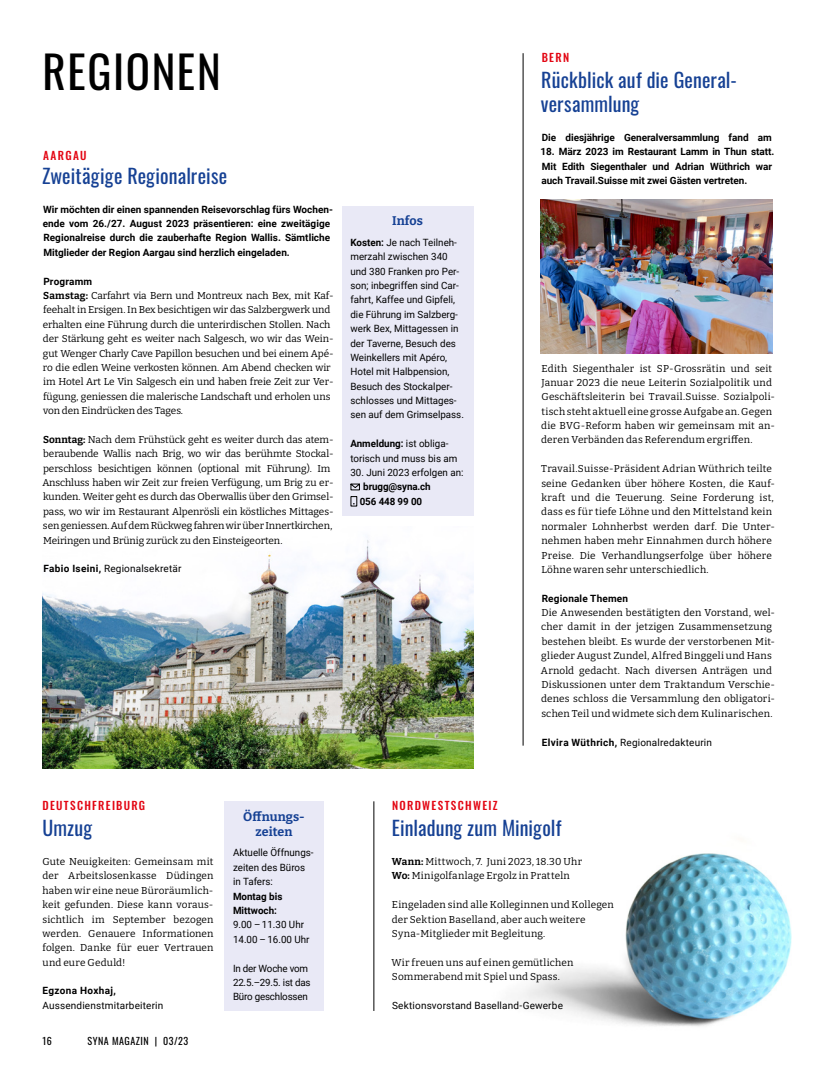
<style>
.page{position:relative;width:815px;height:1071px;background:#fff}
.page>*{position:absolute;margin:0;border:0;box-sizing:border-box;transform-origin:0 0}
.t1{font:45px "Oswald";letter-spacing:.035em;color:#000}
.t2{font:20px/24px "Oswald";letter-spacing:.005em;color:#164194}
.t3{font:700 12.5px/15px "Bitter";letter-spacing:.005em;color:#164194;text-align:center}
.t4{font:500 11.25px "Oswald";letter-spacing:.115em;color:#e30613}
.t5{font:10px/14.4px "Bitter";letter-spacing:.005em;color:#000}
.t6{font:10px/14.4px "Roboto";color:#000}
.t7{font:700 10px/14.4px "Roboto";color:#000}
.t8{font:10px/14.4px "Roboto";letter-spacing:-.02em;color:#000}
.t9{font:10px "Oswald";letter-spacing:.05em;color:#000}
.t10{font:700 10px "Roboto";letter-spacing:.035em;color:#000}
.t11{font:700 10px "Roboto";letter-spacing:.02em;color:#000}
.s1{font-weight:700}
</style>
<div class="page">
<img style="left:43px;top:540px;width:430px;height:228px">
<img style="left:518px;top:853px;width:274px;height:174px">
<div style="left:342px;top:206px;width:131px;height:309px;background:#e9e9f6"></div>
<svg style="left:350px;top:483px;width:10px;height:7px"></svg>
<div style="left:350px;top:496px;width:7px;height:10px;border:1px solid #000"></div>
<div style="left:224px;top:801px;width:100px;height:209px;background:#e9e9f6"></div>
<hr style="left:523px;top:53px;width:1px;height:692px;background:#000">
<hr style="left:374px;top:801px;width:1px;height:209px;background:#000">
<img style="left:541px;top:199px;width:231px;height:154px">
<h1 class="t1" style="left:43px;top:31px;width:180px">REGIONEN</h1>
<p class="t4" style="left:43px;top:145px;width:45px">AARGAU</p>
<h2 class="t2" style="left:42px;top:162px;width:187px">Zweitägige Regionalreise</h2>
<p class="t7" style="left:43px;top:201px;width:291px">Wir möchten dir einen spannenden Reisevorschlag fürs Wochen&shy;ende vom 26./27. August 2023 präsentieren: eine zweitägige Regionalreise durch die zauberhafte Region Wallis. Sämtliche Mitglieder der Region Aargau sind herzlich eingeladen.</p>
<p class="t11" style="left:43px;top:274px;width:50px">Programm</p>
<p class="t5" style="left:43px;top:288px;width:292px"><span class="s1">Samstag:</span> Carfahrt via Bern und Montreux nach Bex, mit Kaf&shy;feehalt in Ersigen. In Bex besichtigen wir das Salzbergwerk und erhalten eine Führung durch die unterirdischen Stollen. Nach der Stärkung geht es weiter nach Salgesch, wo wir das Wein&shy;gut Wenger Charly Cave Papillon besuchen und bei einem Apé&shy;ro die edlen Weine verkosten können. Am Abend checken wir im Hotel Art Le Vin Salgesch ein und haben freie Zeit zur Ver&shy;fügung, geniessen die malerische Landschaft und erholen uns von den Eindrücken des Tages.</p>
<p class="t5" style="left:42px;top:432px;width:293px"><span class="s1">Sonntag:</span> Nach dem Frühstück geht es weiter durch das atem&shy;beraubende Wallis nach Brig, wo wir das berühmte Stockal&shy;perschloss besichtigen können (optional mit Führung). Im Anschluss haben wir Zeit zur freien Verfügung, um Brig zu er&shy;kunden. Weiter geht es durch das Oberwallis über den Grimsel&shy;pass, wo wir im Restaurant Alpenrösli ein köstliches Mittages&shy;sen geniessen. Auf dem Rückweg fahren wir über Innertkirchen, Meiringen und Brünig zurück zu den Einsteigeorten.</p>
<p class="t6" style="left:43px;top:561px;width:140px"><span class="s1">Fabio Iseini,</span> Regionalsekretär</p>
<p class="t3" style="left:392px;top:213px;width:32px">Infos</p>
<p class="t6" style="left:350px;top:235px;width:115px"><span class="s1">Kosten:</span> Je nach Teilneh&shy;merzahl zwischen 340 und 380 Franken pro Per&shy;son; inbegriffen sind Car&shy;fahrt, Kaffee und Gipfeli, die Führung im Salzberg&shy;werk Bex, Mittagessen in der Taverne, Besuch des<br>Weinkellers mit Apéro,<br>Hotel mit Halbpension,<br>Besuch des Stockalper&shy;schlosses und Mittages&shy;sen auf dem Grimselpass.</p>
<p class="t6" style="left:350px;top:436px;width:108px"><span class="s1">Anmeldung:</span> ist obliga&shy;torisch und muss bis am</p>
<p class="t6" style="left:350px;top:465px;width:115px">30. Juni 2023 erfolgen an:</p>
<p class="t7" style="left:360px;top:479px;width:72px;text-indent:3px">brugg@syna.ch<br>056 448 99 00</p>
<p class="t4" style="left:542px;top:48px;width:29px">BERN</p>
<h2 class="t2" style="left:541px;top:66px;width:196px">Rückblick auf die General&shy;versammlung</h2>
<p class="t7" style="left:542px;top:130px;width:231px">Die diesjährige Generalversammlung fand am</p>
<p class="t7" style="left:541px;top:144px;width:235px">18. März 2023 im Restaurant Lamm in Thun statt.<br>Mit Edith Siegenthaler und Adrian Wüthrich war auch Travail.Suisse mit zwei Gästen vertreten.</p>
<p class="t5" style="left:541px;top:360px;width:235px">Edith Siegenthaler ist SP- Grossrätin und seit Januar 2023 die neue Leiterin Sozialpolitik und Geschäftsleiterin bei Travail.Suisse. Sozialpoli&shy;tisch steht aktuell eine grosse Aufgabe an. Gegen die BVG-Reform haben wir gemeinsam mit an&shy;deren Verbänden das Referendum ergriffen.</p>
<p class="t5" style="left:541px;top:461px;width:236px">Travail.Suisse-Präsident Adrian Wüthrich teilte seine Gedanken über höhere Kosten, die Kauf&shy;kraft und die Teuerung. Seine Forderung ist, dass es für tiefe Löhne und den Mittelstand kein normaler Lohnherbst werden darf. Die Unter&shy;nehmen haben mehr Einnahmen durch höhere Preise. Die Verhandlungserfolge über höhere Löhne waren sehr unterschiedlich.</p>
<p class="t7" style="left:542px;top:590px;width:88px">Regionale Themen</p>
<p class="t5" style="left:541px;top:605px;width:236px">Die Anwesenden bestätigten den Vorstand, wel&shy;cher damit in der jetzigen Zusammensetzung bestehen bleibt. Es wurde der verstorbenen Mit&shy;glieder August Zundel, Alfred Binggeli und Hans Arnold gedacht. Nach diversen Anträgen und Diskussionen unter dem Traktandum Verschie&shy;denes schloss die Versammlung den obligatori&shy;schen Teil und widmete sich dem Kulinarischen.</p>
<p class="t6" style="left:542px;top:734px;width:172px"><span class="s1">Elvira Wüthrich,</span> Regionalredakteurin</p>
<p class="t4" style="left:43px;top:795px;width:104px">DEUTSCHFREIBURG</p>
<h2 class="t2" style="left:43px;top:813px;width:51px">Umzug</h2>
<p class="t5" style="left:43px;top:853px;width:173px;text-align:justify">Gute Neuigkeiten: Gemeinsam mit der Arbeitslosenkasse Düdingen haben wir eine neue Büroräumlich&shy;keit gefunden. Diese kann voraus&shy;sichtlich im September bezogen werden. Genauere Informationen folgen. Danke für euer Vertrauen und eure Geduld!</p>
<p class="t10" style="left:43px;top:983px;width:75px">Egzona Hoxhaj,</p>
<p class="t6" style="left:43px;top:997px;width:122px">Aussendienstmitarbeiterin</p>
<p class="t9" style="left:43px;top:1031px;width:11px">16</p>
<p class="t9" style="left:88px;top:1031px;width:102px">SYNA MAGAZIN | 03/23</p>
<p class="t3" style="left:243px;top:808px;width:63px">Öffnungs&shy;zeiten</p>
<p class="t6" style="left:233px;top:845px;width:82px">Aktuelle Öffnungs&shy;zeiten des Büros in Tafers:</p>
<p class="t7" style="left:233px;top:888px;width:51px">Montag bis<br>Mittwoch:</p>
<p class="t6" style="left:233px;top:916px;width:78px">9.00 – 11.30 Uhr<br>14.00 – 16.00 Uhr</p>
<p class="t8" style="left:233px;top:960px;width:79px">In der Woche vom<br>22.5.–29.5. ist das<br>Büro geschlossen</p>
<p class="t4" style="left:392px;top:795px;width:107px">NORDWESTSCHWEIZ</p>
<h2 class="t2" style="left:392px;top:813px;width:171px">Einladung zum Minigolf</h2>
<p class="t5" style="left:392px;top:853px;width:192px"><span class="s1">Wann:</span> Mittwoch, 7. Juni 2023, 18.30 Uhr<br><span class="s1">Wo:</span> Minigolfanlage Ergolz in Pratteln</p>
<p class="t5" style="left:392px;top:896px;width:224px">Eingeladen sind alle Kolleginnen und Kollegen der Sektion Baselland, aber auch weitere<br>Syna-Mitglieder mit Begleitung.</p>
<p class="t5" style="left:391px;top:954px;width:183px">Wir freuen uns auf einen gemütlichen<br>Sommerabend mit Spiel und Spass.</p>
<p class="t6" style="left:392px;top:997px;width:172px">Sektionsvorstand Baselland-Gewerbe</p>
</div>
